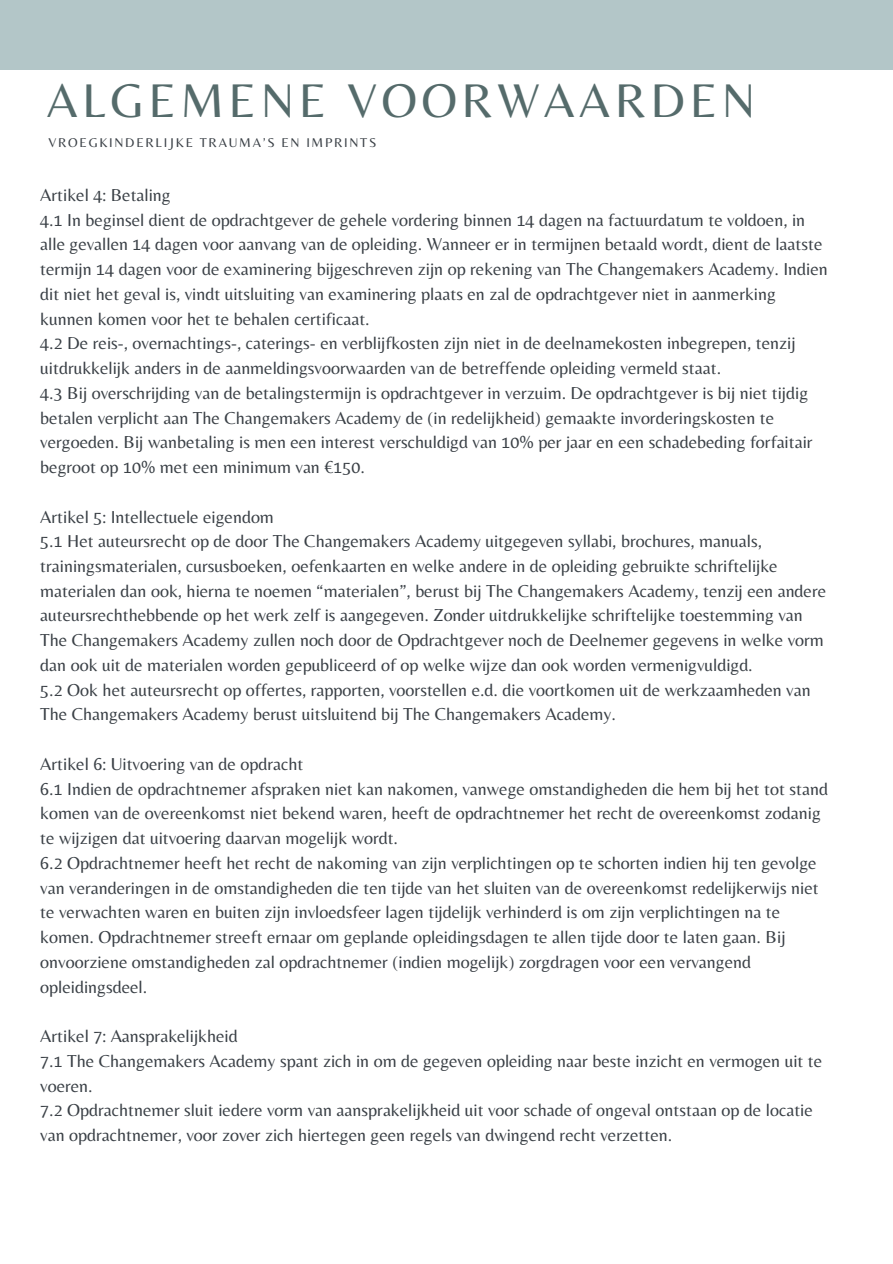
<style>
.page{position:relative;width:893px;height:1264px;background:#fff}
.page>*{position:absolute;margin:0;border:0;box-sizing:border-box;transform-origin:0 0}
.t1{font:49.2px "Belleza";letter-spacing:.09em;color:#556b6b}
.t2{font:18px/24.8px "Belleza";color:#3a4046}
.t3{font:13.2px "Belleza";letter-spacing:.13em;color:#3a4046}
</style>
<div class="page">
<div style="left:0;top:0;width:892px;height:70px;background:#b3c6c8"></div>
<p class="t1" style="left:47px;top:71px;width:710px">ALGEMENE VOORWAARDEN</p>
<p class="t3" style="left:49px;top:134px;width:329px">VROEGKINDERLIJKE TRAUMA’S EN IMPRINTS</p>
<p class="t2" style="left:40px;top:182px;width:132px">Artikel 4: Betaling</p>
<p class="t2" style="left:40px;top:207px;width:789px">4.1 In beginsel dient de opdrachtgever de gehele vordering binnen 14 dagen na factuurdatum te voldoen, in alle gevallen 14 dagen voor aanvang van de opleiding. Wanneer er in termijnen betaald wordt, dient de laatste termijn 14 dagen voor de examinering bijgeschreven zijn op rekening van The Changemakers Academy. Indien dit niet het geval is, vindt uitsluiting van examinering plaats en zal de opdrachtgever niet in aanmerking kunnen komen voor het te behalen certificaat.</p>
<p class="t2" style="left:40px;top:330px;width:756px">4.2 De reis-, overnachtings-, caterings- en verblijfkosten zijn niet in de deelnamekosten inbegrepen, tenzij uitdrukkelijk anders in de aanmeldingsvoorwaarden van de betreffende opleiding vermeld staat.</p>
<p class="t2" style="left:40px;top:380px;width:773px">4.3 Bij overschrijding van de betalingstermijn is opdrachtgever in verzuim. De opdrachtgever is bij niet tijdig betalen verplicht aan The Changemakers Academy de (in redelijkheid) gemaakte invorderingskosten te vergoeden. Bij wanbetaling is men een interest verschuldigd van 10% per jaar en een schadebeding forfaitair begroot op 10% met een minimum van €150.</p>
<p class="t2" style="left:40px;top:504px;width:235px">Artikel 5: Intellectuele eigendom</p>
<p class="t2" style="left:40px;top:528px;width:787px">5.1 Het auteursrecht op de door The Changemakers Academy uitgegeven syllabi, brochures, manuals, trainingsmaterialen, cursusboeken, oefenkaarten en welke andere in de opleiding gebruikte schriftelijke materialen dan ook, hierna te noemen “materialen”, berust bij The Changemakers Academy, tenzij een andere auteursrechthebbende op het werk zelf is aangegeven. Zonder uitdrukkelijke schriftelijke toestemming van The Changemakers Academy zullen noch door de Opdrachtgever noch de Deelnemer gegevens in welke vorm dan ook uit de materialen worden gepubliceerd of op welke wijze dan ook worden vermenigvuldigd.</p>
<p class="t2" style="left:40px;top:677px;width:771px">5.2 Ook het auteursrecht op offertes, rapporten, voorstellen e.d. die voortkomen uit de werkzaamheden van<br>The Changemakers Academy berust uitsluitend bij The Changemakers Academy.</p>
<p class="t2" style="left:40px;top:751px;width:264px">Artikel 6: Uitvoering van de opdracht</p>
<p class="t2" style="left:40px;top:776px;width:789px">6.1 Indien de opdrachtnemer afspraken niet kan nakomen, vanwege omstandigheden die hem bij het tot stand komen van de overeenkomst niet bekend waren, heeft de opdrachtnemer het recht de overeenkomst zodanig te wijzigen dat uitvoering daarvan mogelijk wordt.</p>
<p class="t2" style="left:40px;top:850px;width:779px">6.2 Opdrachtnemer heeft het recht de nakoming van zijn verplichtingen op te schorten indien hij ten gevolge van veranderingen in de omstandigheden die ten tijde van het sluiten van de overeenkomst redelijkerwijs niet te verwachten waren en buiten zijn invloedsfeer lagen tijdelijk verhinderd is om zijn verplichtingen na te komen. Opdrachtnemer streeft ernaar om geplande opleidingsdagen te allen tijde door te laten gaan. Bij onvoorziene omstandigheden zal opdrachtnemer (indien mogelijk) zorgdragen voor een vervangend opleidingsdeel.</p>
<p class="t2" style="left:40px;top:1023px;width:199px">Artikel 7: Aansprakelijkheid</p>
<p class="t2" style="left:40px;top:1048px;width:783px">7.1 The Changemakers Academy spant zich in om de gegeven opleiding naar beste inzicht en vermogen uit te voeren.</p>
<p class="t2" style="left:40px;top:1097px;width:774px">7.2 Opdrachtnemer sluit iedere vorm van aansprakelijkheid uit voor schade of ongeval ontstaan op de locatie van opdrachtnemer, voor zover zich hiertegen geen regels van dwingend recht verzetten.</p>
</div>
